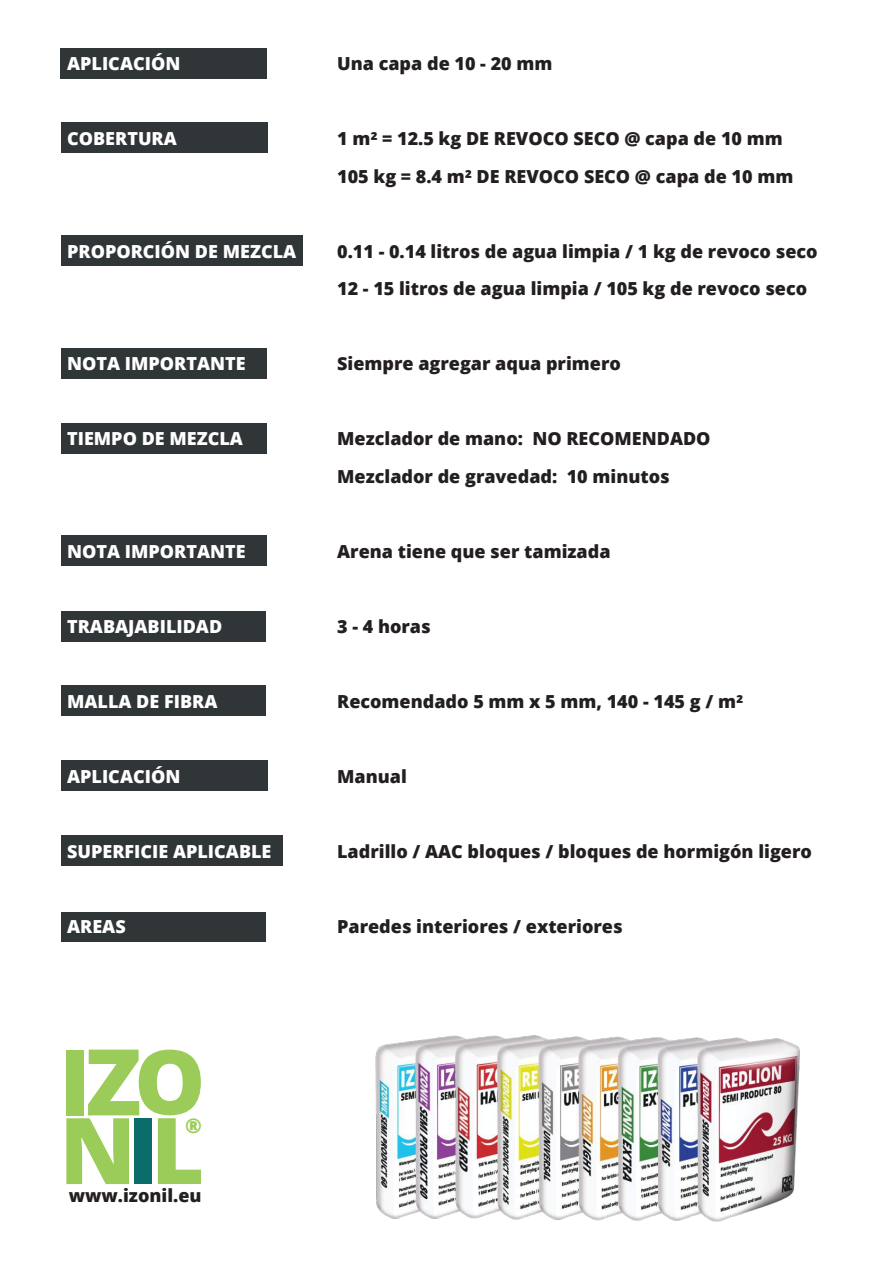
<style>
.page{position:relative;width:893px;height:1263px;background:#fff}
.page>*{position:absolute;margin:0;border:0;box-sizing:border-box;transform-origin:0 0}
.t1{font:800 92.1px/68.6px "Open Sans";color:#9bcc59}
.t2{font:800 20.4px "Open Sans";color:#9bcc59}
.t3{font:800 18px/37.5px "Open Sans";color:#241f1f}
.t4{font:800 18px "Open Sans";color:#fff}
.s1{font-size:89.4px}
.s2{color:#0a6d6a}
</style>
<div class="page">
<img style="left:375px;top:1035px;width:425px;height:187px">
<div style="left:61px;top:536px;width:206px;height:30px;background:#303637"></div>
<div style="left:61px;top:912px;width:205px;height:30px;background:#303637"></div>
<div style="left:61px;top:835px;width:221px;height:31px;background:#303637"></div>
<div style="left:61px;top:761px;width:206px;height:30px;background:#303637"></div>
<div style="left:61px;top:686px;width:205px;height:30px;background:#303637"></div>
<div style="left:61px;top:611px;width:205px;height:31px;background:#303637"></div>
<div style="left:61px;top:423px;width:206px;height:31px;background:#303637"></div>
<div style="left:61px;top:348px;width:206px;height:31px;background:#303637"></div>
<div style="left:61px;top:236px;width:242px;height:30px;background:#303637"></div>
<div style="left:61px;top:123px;width:206px;height:30px;background:#303637"></div>
<div style="left:61px;top:48px;width:206px;height:31px;background:#303637"></div>
<p class="t4" style="left:67px;top:50px;width:115px">APLICACIÓN</p>
<p class="t3" style="left:337px;top:44px;width:217px">Una capa de 10 - 20 mm</p>
<p class="t4" style="left:67px;top:125px;width:111px">COBERTURA</p>
<p class="t3" style="left:337px;top:119px;width:458px">1 m² = 12.5 kg DE REVOCO SECO @ capa de 10 mm<br>105 kg = 8.4 m² DE REVOCO SECO @ capa de 10 mm</p>
<p class="t4" style="left:67px;top:238px;width:231px">PROPORCIÓN DE MEZCLA</p>
<p class="t3" style="left:337px;top:232px;width:482px">0.11 - 0.14 litros de agua limpia / 1 kg de revoco seco<br>12 - 15 litros de agua limpia / 105 kg de revoco seco</p>
<p class="t4" style="left:67px;top:350px;width:180px">NOTA IMPORTANTE</p>
<p class="t3" style="left:337px;top:344px;width:285px">Siempre agregar aqua primero</p>
<p class="t4" style="left:67px;top:425px;width:177px">TIEMPO DE MEZCLA</p>
<p class="t3" style="left:337px;top:419px;width:375px">Mezclador de mano: NO RECOMENDADO<br>Mezclador de gravedad: 10 minutos</p>
<p class="t4" style="left:67px;top:538px;width:180px">NOTA IMPORTANTE</p>
<p class="t3" style="left:337px;top:532px;width:275px">Arena tiene que ser tamizada</p>
<p class="t4" style="left:67px;top:613px;width:157px">TRABAJABILIDAD</p>
<p class="t3" style="left:337px;top:607px;width:95px">3 - 4 horas</p>
<p class="t4" style="left:67px;top:688px;width:152px">MALLA DE FIBRA</p>
<p class="t3" style="left:337px;top:682px;width:408px">Recomendado 5 mm x 5 mm, 140 - 145 g / m²</p>
<p class="t4" style="left:67px;top:763px;width:115px">APLICACIÓN</p>
<p class="t3" style="left:337px;top:757px;width:71px">Manual</p>
<p class="t4" style="left:67px;top:838px;width:206px">SUPERFICIE APLICABLE</p>
<p class="t3" style="left:337px;top:832px;width:476px">Ladrillo / AAC bloques / bloques de hormigón ligero</p>
<p class="t4" style="left:67px;top:913px;width:60px">AREAS</p>
<p class="t3" style="left:337px;top:907px;width:287px">Paredes interiores / exteriores</p>
<h1 class="t1" style="left:59px;top:1043px;width:148px">IZ<span class="s1">O<br></span>N<span class="s2">I</span>L</h1>
<p class="t2" style="left:185px;top:1110px;width:18px">®</p>
<p class="t3" style="left:69px;top:1176px;width:134px">www.izonil.eu</p>
</div>
